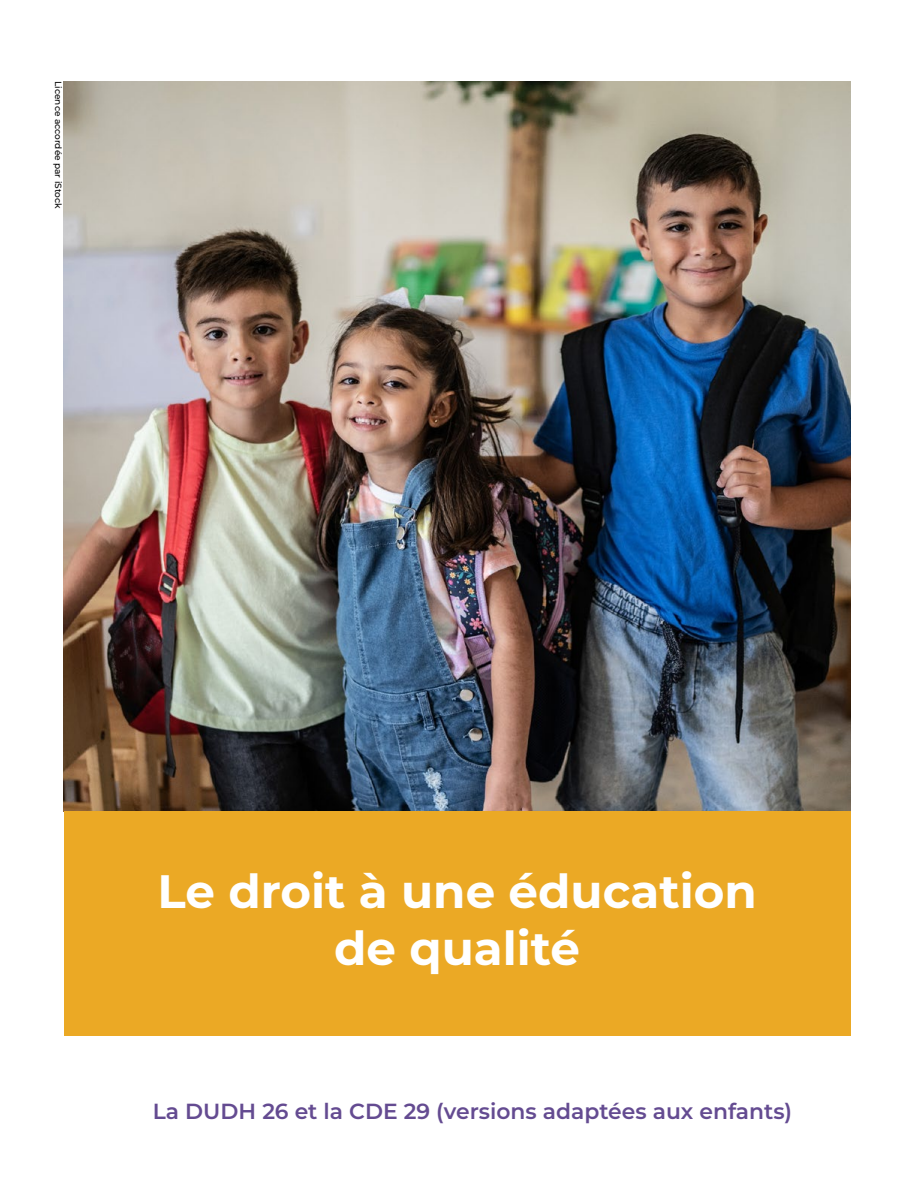
<style>
.page{position:relative;width:918px;height:1188px;background:#fff}
.page>*{position:absolute;margin:0;border:0;box-sizing:border-box;transform-origin:0 0}
.t1{font:700 46.8px "Montserrat";color:#fff}
.t2{font:700 36.6px "Montserrat";color:#fff}
.t3{font:600 21.9px "Montserrat";color:#644b91}
.t4{font:500 9px "Montserrat";color:#000}
</style>
<div class="page">
<img style="left:64px;top:81px;width:786px;height:731px">
<div style="left:64px;top:812px;width:786px;height:224px;background:#eba925"></div>
<p class="t4" style="left:65px;top:81px;width:129px;rotate:90deg">Licence accordée par iStock</p>
<h1 class="t1" style="left:157px;top:858px;width:601px">Le droit à une éducation</h1>
<h2 class="t2" style="left:219px;top:870px;width:478px">religion ou de conviction</h2>
<h1 class="t1" style="left:334px;top:914px;width:247px">de qualité</h1>
<p class="t3" style="left:153px;top:1096px;width:641px">La DUDH 26 et la CDE 29 (versions adaptées aux enfants)</p>
</div>
